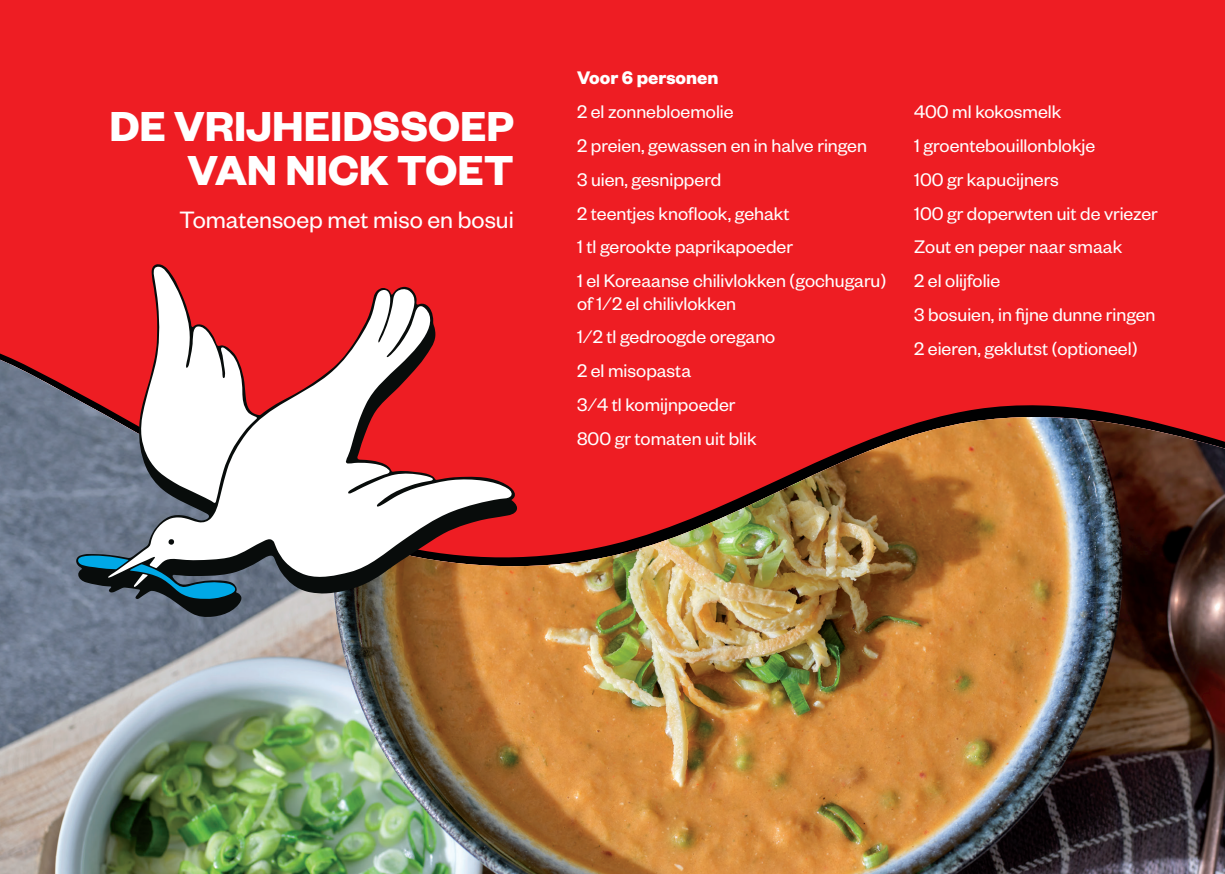
<style>
.page{position:relative;width:1225px;height:874px;background:#fff}
.page>*{position:absolute;margin:0;border:0;box-sizing:border-box;transform-origin:0 0}
.t1{font:700 46px "Founders Grotesk";color:#fff}
.t2{font:26px "Founders Grotesk";color:#fff}
.t3{font:20px/22.4px "Founders Grotesk";color:#fff}
.t4{font:700 20px "Founders Grotesk";color:#fff}
</style>
<div class="page">
<div style="left:0;top:0;width:1225px;height:873px;background:#ee1d23"></div>
<img style="left:0;top:359px;width:1225px;height:514px">
<svg style="left:75px;top:264px;width:443px;height:353px"></svg>
<svg style="left:141px;top:266px;width:117px;height:22px"></svg>
<svg style="left:77px;top:555px;width:159px;height:43px;background:#255b72"></svg>
<svg style="left:108px;top:288px;width:405px;height:291px"></svg>
<p class="t1" style="left:109px;top:97px;width:406px">DE VRIJHEIDSSOEP</p>
<p class="t1" style="left:187px;top:140px;width:328px">VAN NICK TOET</p>
<p class="t2" style="left:180px;top:203px;width:336px">Tomatensoep met miso en bosui</p>
<p class="t4" style="left:577px;top:65px;width:143px">Voor 6 personen</p>
<p class="t3" style="left:577px;top:100px;width:158px">2 el zonnebloemolie</p>
<p class="t3" style="left:577px;top:133px;width:291px">2 preien, gewassen en in halve ringen</p>
<p class="t3" style="left:577px;top:167px;width:146px">3 uien, gesnipperd</p>
<p class="t3" style="left:577px;top:201px;width:214px">2 teentjes knoflook, gehakt</p>
<p class="t3" style="left:577px;top:234px;width:217px">1 tl gerookte paprikapoeder</p>
<p class="t3" style="left:577px;top:268px;width:311px">1 el Koreaanse chilivlokken (gochugaru) of 1⁄2 el chilivlokken</p>
<p class="t3" style="left:577px;top:324px;width:200px">1⁄2 tl gedroogde oregano</p>
<p class="t3" style="left:577px;top:358px;width:116px">2 el misopasta</p>
<p class="t3" style="left:577px;top:392px;width:160px">3⁄4 tl komijnpoeder</p>
<p class="t3" style="left:577px;top:426px;width:181px">800 gr tomaten uit blik</p>
<p class="t3" style="left:914px;top:100px;width:149px">400 ml kokosmelk</p>
<p class="t3" style="left:914px;top:133px;width:183px">1 groentebouillonblokje</p>
<p class="t3" style="left:914px;top:167px;width:146px">100 gr kapucijners</p>
<p class="t3" style="left:914px;top:201px;width:245px">100 gr doperwten uit de vriezer</p>
<p class="t3" style="left:914px;top:234px;width:209px">Zout en peper naar smaak</p>
<p class="t3" style="left:914px;top:268px;width:88px">2 el olijfolie</p>
<p class="t3" style="left:914px;top:302px;width:243px">3 bosuien, in fijne dunne ringen</p>
<p class="t3" style="left:914px;top:336px;width:225px">2 eieren, geklutst (optioneel)</p>
</div>
